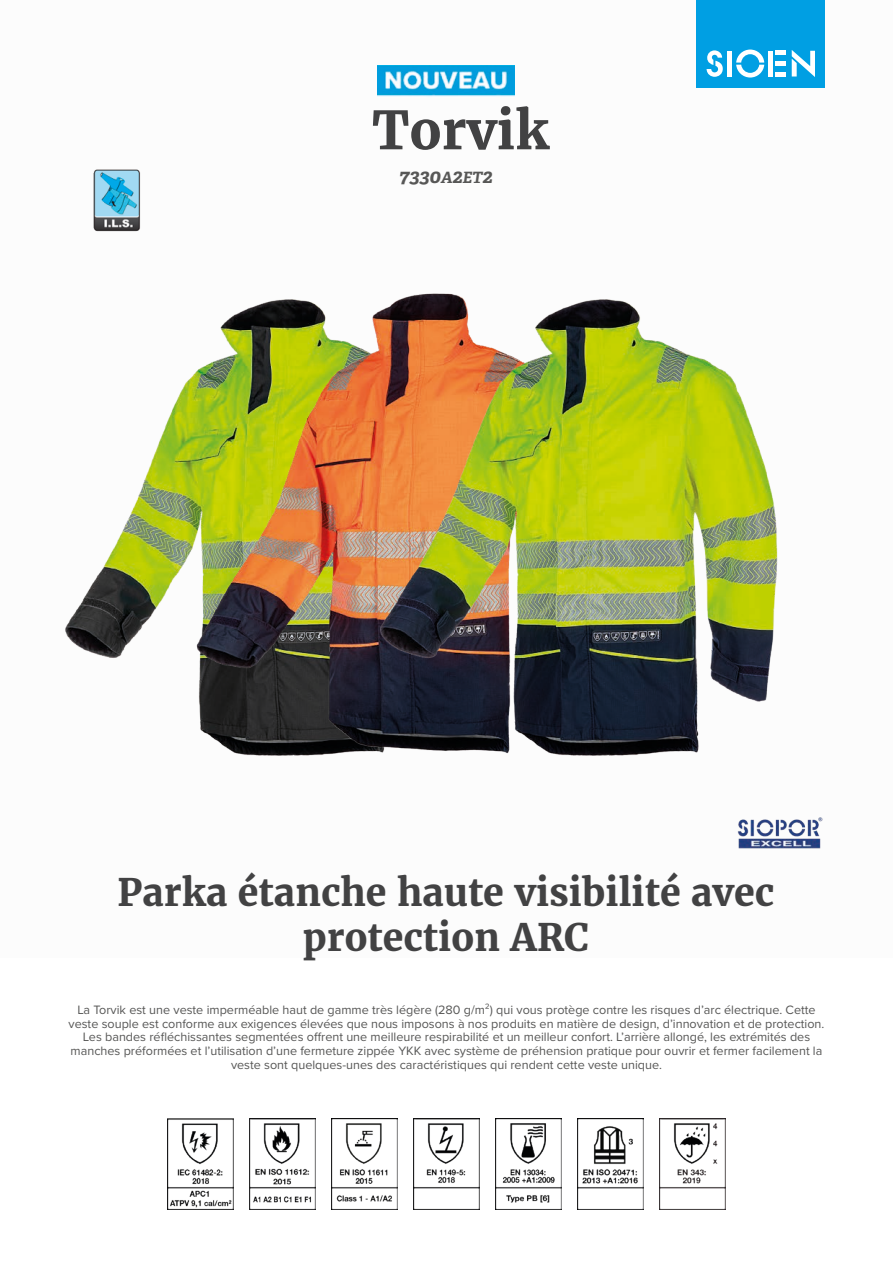
<style>
.page{position:relative;width:893px;height:1263px;background:#fff}
.page>*{position:absolute;margin:0;border:0;box-sizing:border-box;transform-origin:0 0}
.t1{font:700 52.5px "Merriweather";color:#424243}
.t2{font:700 37.5px/45px "Merriweather";color:#424243;text-align:center}
.t3{font:italic 700 19.5px "Adelle";color:#575756}
.t4{font:12.6px/13.6px "Proxima Nova";color:#575756;text-align:center}
.s1{font-size:15.6px}
</style>
<div class="page">
<div style="left:697px;top:0;width:128px;height:88px;background:#009fe3"></div>
<svg style="left:707px;top:50px;width:16px;height:27px"></svg>
<svg style="left:736px;top:50px;width:28px;height:28px"></svg>
<div style="left:727px;top:51px;width:5px;height:26px;background:#fff"></div>
<div style="left:768px;top:51px;width:5px;height:26px;background:#fff"></div>
<div style="left:775px;top:72px;width:11px;height:5px;background:#fff"></div>
<div style="left:775px;top:61px;width:11px;height:5px;background:#fff"></div>
<hr style="left:775px;top:51px;width:11px;height:4px;background:#fff">
<svg style="left:792px;top:50px;width:23px;height:27px"></svg>
<img style="left:95px;top:169px;width:43px;height:1px">
<img style="left:167px;top:1118px;width:66px;height:92px">
<img style="left:249px;top:1118px;width:66px;height:92px">
<img style="left:331px;top:1118px;width:66px;height:92px">
<img style="left:413px;top:1118px;width:67px;height:92px">
<img style="left:495px;top:1118px;width:67px;height:92px">
<img style="left:577px;top:1118px;width:67px;height:92px">
<img style="left:659px;top:1118px;width:67px;height:92px">
<img style="left:65px;top:170px;width:114px;height:488px">
<img style="left:179px;top:299px;width:178px;height:457px">
<img style="left:357px;top:293px;width:466px;height:556px">
<img style="left:377px;top:65px;width:138px;height:32px">
<h1 class="t1" style="left:372px;top:95px;width:179px">Torvik</h1>
<h3 class="t3" style="left:399px;top:164px;width:95px">7330<span class="s1">A</span>2<span class="s1">ET</span>2</h3>
<h2 class="t2" style="left:118px;top:869px;width:658px">Parka étanche haute visibilité avec protection ARC</h2>
<p class="t4" style="left:69px;top:1002px;width:757px">La Torvik est une veste imperméable haut de gamme très légère (280 g/m²) qui vous protège contre les risques d’arc électrique. Cette veste souple est conforme aux exigences élevées que nous imposons à nos produits en matière de design, d’innovation et de protection.<br>Les bandes réfléchissantes segmentées offrent une meilleure respirabilité et un meilleur confort. L’arrière allongé, les extrémités des manches préformées et l’utilisation d’une fermeture zippée YKK avec système de préhension pratique pour ouvrir et fermer facilement la veste sont quelques-unes des caractéristiques qui rendent cette veste unique.</p>
</div>
